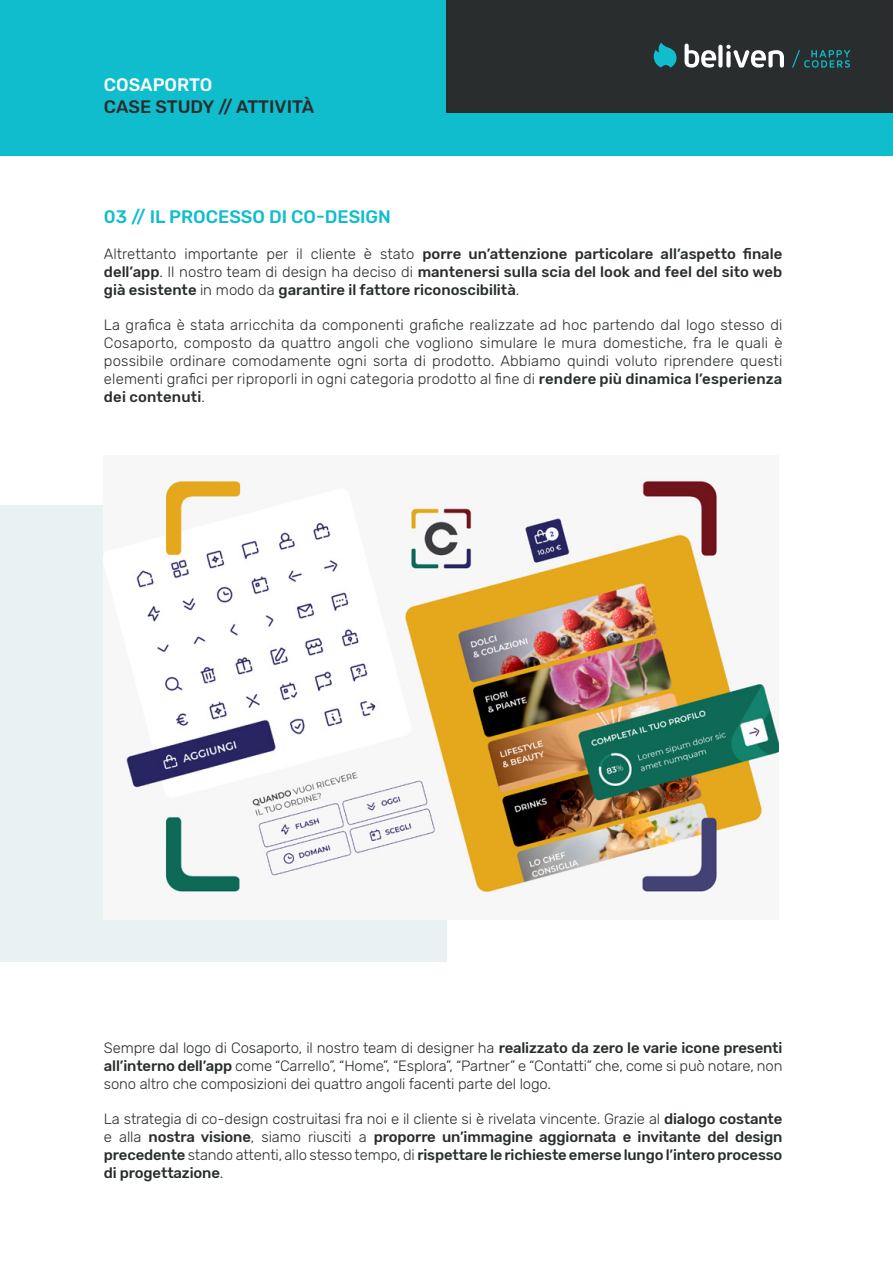
<style>
.page{position:relative;width:893px;height:1263px;background:#fff}
.page>*{position:absolute;margin:0;border:0;box-sizing:border-box;transform-origin:0 0}
.t1{font:500 18px "Rubik";color:#0fbdcc}
.t2{font:500 18px "Rubik";color:#292d2e}
.t3{font:500 18px "Rubik";color:#fff}
.t4{font:300 14.85px/17.9px "Rubik";letter-spacing:-.005em;color:#292d2e;text-align:justify}
.t5{font:500 14.85px/17.9px "Rubik";letter-spacing:-.01em;color:#292d2e;text-align:justify}
.s1{font-weight:300}
.s2{font-weight:500}
</style>
<div class="page">
<div style="left:0;top:0;width:893px;height:155px;background:#0fbdcc"></div>
<div style="left:446px;top:0;width:447px;height:113px;background:#292d2e"></div>
<svg style="left:654px;top:43px;width:22px;height:25px"></svg>
<svg style="left:718px;top:45px;width:4px;height:23px"></svg>
<svg style="left:726px;top:45px;width:58px;height:23px"></svg>
<svg style="left:792px;top:50px;width:58px;height:18px"></svg>
<svg style="left:685px;top:44px;width:31px;height:24px"></svg>
<div style="left:0;top:506px;width:446px;height:456px;background:#eaf1f3"></div>
<img style="left:104px;top:477px;width:674px;height:442px">
<p class="t3" style="left:104px;top:74px;width:110px">COSAPORTO</p>
<p class="t2" style="left:104px;top:96px;width:212px">CASE STUDY // ATTIVITÀ</p>
<p class="t1" style="left:104px;top:206px;width:289px">03 // IL PROCESSO DI CO-DESIGN</p>
<p class="t5" style="left:104px;top:245px;width:680px"><span class="s1">Altrettanto importante per il cliente è stato</span> porre un’attenzione particolare all’aspetto finale dell’app<span class="s1">. Il nostro team di design ha deciso di</span> mantenersi sulla scia del look and feel del sito web già esistente <span class="s1">in modo da</span> garantire il fattore riconoscibilità<span class="s1">.</span></p>
<p class="t4" style="left:104px;top:317px;width:680px">La grafica è stata arricchita da componenti grafiche realizzate ad hoc partendo dal logo stesso di Cosaporto, composto da quattro angoli che vogliono simulare le mura domestiche, fra le quali è possibile ordinare comodamente ogni sorta di prodotto. Abbiamo quindi voluto riprendere questi elementi grafici per riproporli in ogni categoria prodotto al fine di <span class="s2">rendere più dinamica l’esperienza dei contenuti</span>.</p>
<p class="t4" style="left:104px;top:1039px;width:680px">Sempre dal logo di Cosaporto, il nostro team di designer ha <span class="s2">realizzato da zero le varie icone presenti all’interno dell’app</span> come “Carrello”, “Home”, “Esplora”, “Partner” e “Contatti” che, come si può notare, non sono altro che composizioni dei quattro angoli facenti parte del logo.</p>
<p class="t5" style="left:104px;top:1111px;width:680px"><span class="s1">La strategia di co-design costruitasi fra noi e il cliente si è rivelata vincente. Grazie al</span> dialogo costante <span class="s1">e alla</span> nostra visione<span class="s1">, siamo riusciti a</span> proporre un’immagine aggiornata e invitante del design precedente <span class="s1">stando attenti, allo stesso tempo, di</span> rispettare le richieste emerse lungo l’intero processo di progettazione<span class="s1">.</span></p>
</div>
